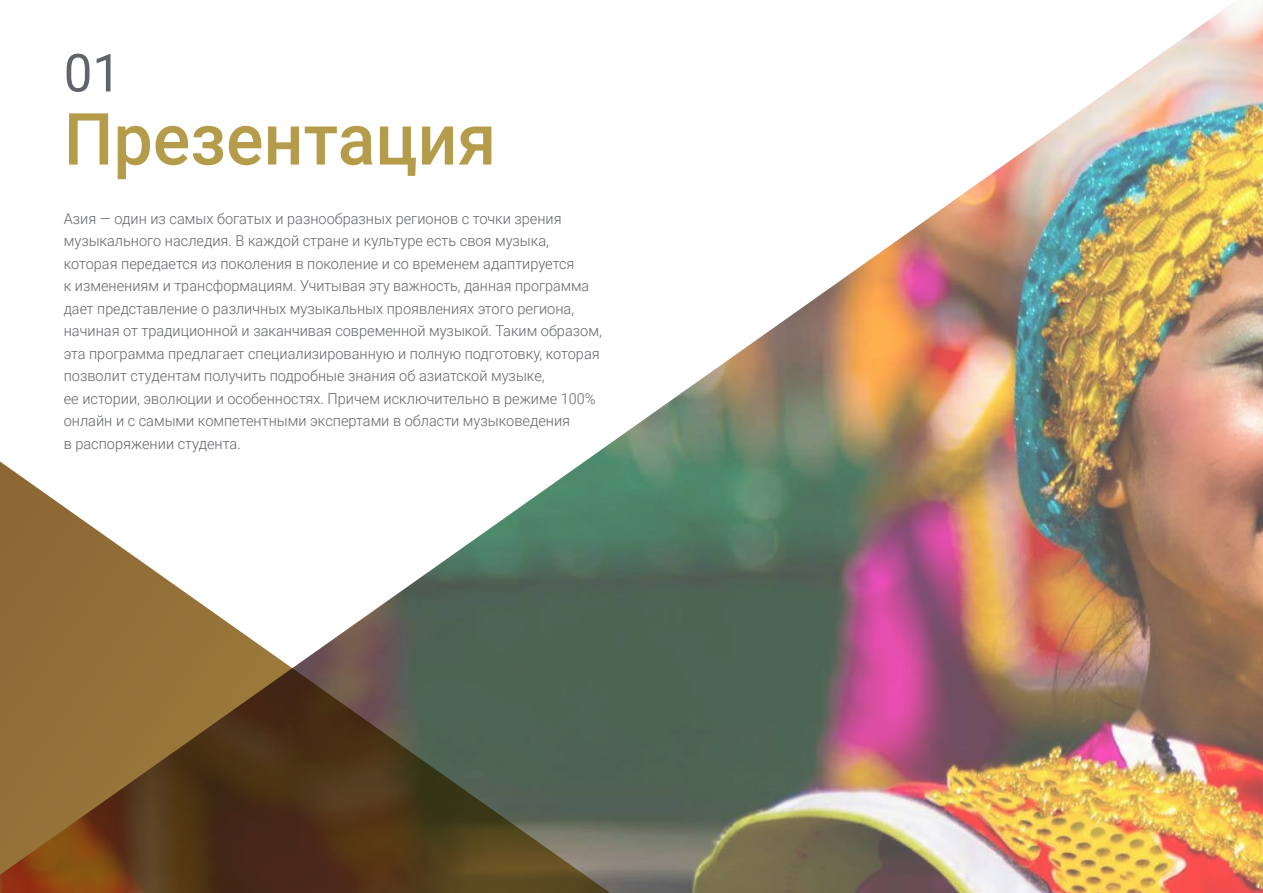
<style>
.page{position:relative;width:1263px;height:893px;background:#fff}
.page>*{position:absolute;margin:0;border:0;box-sizing:border-box;transform-origin:0 0}
.t1{font:500 72px "Roboto";color:#b49c4b}
.t2{font:52.5px "Roboto";color:#61646a}
.t3{font:300 15px/22.5px "Roboto";color:#61646a}
</style>
<div class="page">
<img style="left:606px;top:0;width:657px;height:893px">
<svg style="left:0;top:446px;width:640px;height:447px"></svg>
<h2 class="t2" style="left:64px;top:36px;width:59px">01</h2>
<h1 class="t1" style="left:64px;top:89px;width:434px">Презентация</h1>
<p class="t3" style="left:64px;top:207px;width:539px">Азия — один из самых богатых и разнообразных регионов с точки зрения музыкального наследия. В каждой стране и культуре есть своя музыка, которая передается из поколения в поколение и со временем адаптируется<br>к изменениям и трансформациям. Учитывая эту важность, данная программа дает представление о различных музыкальных проявлениях этого региона, начиная от традиционной и заканчивая современной музыкой. Таким образом, эта программа предлагает специализированную и полную подготовку, которая позволит студентам получить подробные знания об азиатской музыке,<br>ее истории, эволюции и особенностях. Причем исключительно в режиме 100% онлайн и с самыми компетентными экспертами в области музыковедения<br>в распоряжении студента.</p>
</div>
